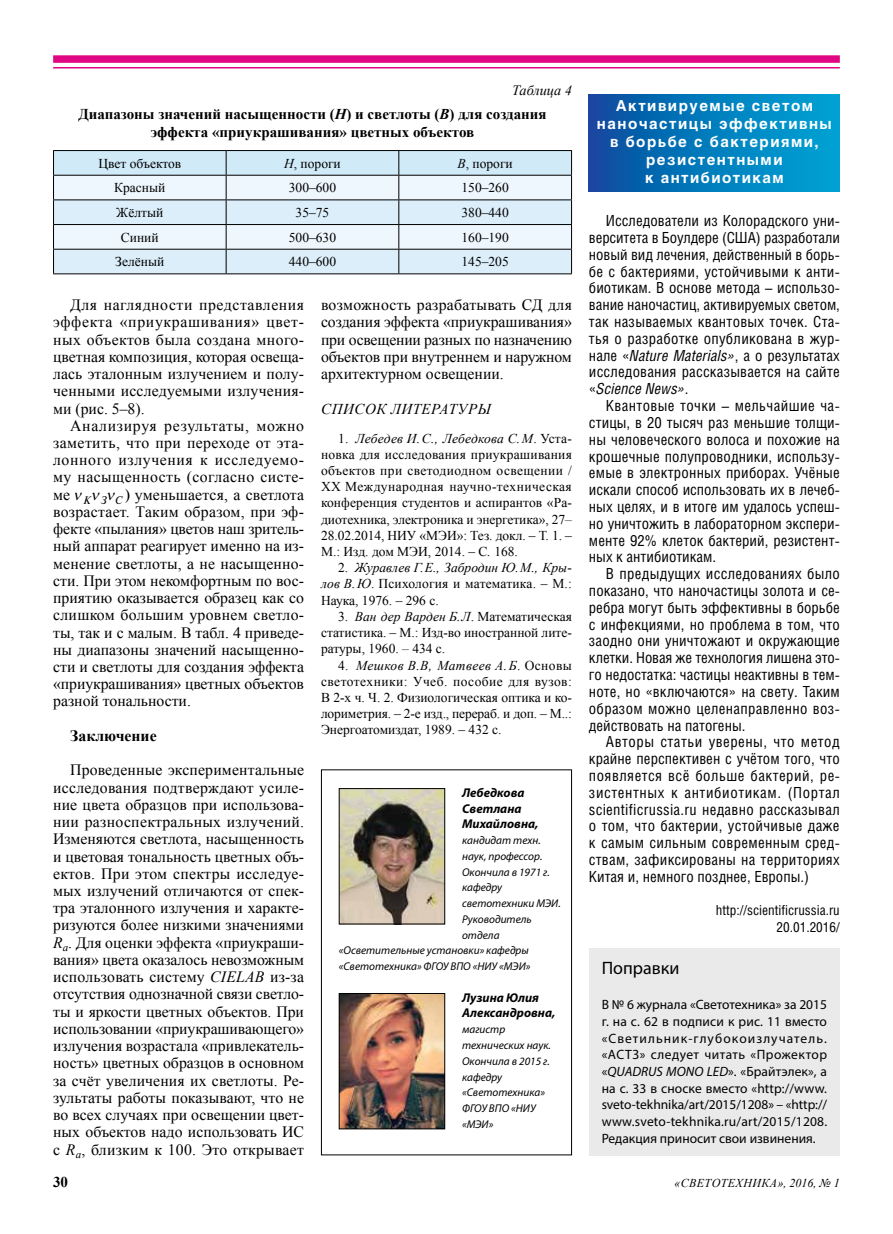
<style>
.page{position:relative;width:893px;height:1234px;background:#fff}
.page>*{position:absolute;margin:0;border:0;box-sizing:border-box;transform-origin:0 0}
.t1{font:18px "Myriad Pro";color:#000}
.t2{font:15.75px/17.2px "Times New Roman";color:#000;text-align:justify}
.t3{font:700 15.75px "Times New Roman";color:#000}
.t4{font:15.3px/16.8px "Helios Cond";letter-spacing:.005em;color:#000;text-align:justify}
.t5{font:700 15px/18px "Times New Roman";color:#000;text-align:center}
.t6{font:700 15px/18px "Helios C";letter-spacing:.1em;color:#fff;text-align:center}
.t7{font:italic 15px "Times New Roman";letter-spacing:.035em;color:#000}
.t8{font:italic 14.25px "Times New Roman";color:#000}
.t9{font:13.8px/16.8px "Helios Cond";color:#000;text-align:right}
.t10{font:13.5px/16.2px "Times New Roman";color:#000;text-align:justify}
.t11{font:13.5px/16.6px "Myriad Pro";color:#000;text-align:justify}
.t12{font:italic 700 12.75px/15.8px "Myriad Pro";color:#000}
.t13{font:italic 12px "Times New Roman";letter-spacing:.035em;color:#000}
.t14{font:italic 11.25px/15.8px "Myriad Pro";color:#000}
.s1{font-style:italic}
.s2{font-family:"Newton C"}
</style>
<div class="page">
<div style="left:53px;top:55px;width:787px;height:8px;background:#e00785"></div>
<hr style="left:53px;top:67px;width:787px;height:1px;background:#e00785">
<div style="left:321px;top:769px;width:251px;height:385px;border:1px solid #000"></div>
<img style="left:341px;top:790px;width:102px;height:132px">
<div style="left:339px;top:788px;width:106px;height:136px;border:1px solid #000"></div>
<img style="left:341px;top:994px;width:102px;height:132px">
<div style="left:339px;top:992px;width:106px;height:136px;border:1px solid #000"></div>
<svg style="left:53px;top:150px;width:519px;height:123px;background:#d4e4ee"></svg>
<hr style="left:53px;top:273px;width:173px;height:1px;background:#000">
<hr style="left:226px;top:273px;width:173px;height:1px;background:#000">
<hr style="left:399px;top:273px;width:173px;height:1px;background:#000">
<svg style="left:589px;top:95px;width:251px;height:96px;background:#027abb"></svg>
<div style="left:589px;top:947px;width:251px;height:207px;background:#eaeaeb"></div>
<p class="t8" style="left:512px;top:80px;width:61px">Таблица 4</p>
<p class="t5" style="left:78px;top:105px;width:470px">Диапазоны значений насыщенности (<span class="s1">H</span>) и светлоты (<span class="s1">B</span>) для создания эффекта «приукрашивания» цветных объектов</p>
<p class="t10" style="left:98px;top:154px;width:84px">Цвет объектов</p>
<p class="t10" style="left:284px;top:154px;width:58px"><span class="s1">Н</span>, пороги</p>
<p class="t10" style="left:458px;top:154px;width:57px"><span class="s1">В</span>, пороги</p>
<p class="t10" style="left:114px;top:179px;width:53px">Красный</p>
<p class="t10" style="left:289px;top:179px;width:49px">300–600</p>
<p class="t10" style="left:462px;top:179px;width:49px">150–260</p>
<p class="t10" style="left:116px;top:204px;width:49px">Жёлтый</p>
<p class="t10" style="left:296px;top:204px;width:35px">35–75</p>
<p class="t10" style="left:462px;top:204px;width:49px">380–440</p>
<p class="t10" style="left:121px;top:228px;width:39px">Синий</p>
<p class="t10" style="left:289px;top:228px;width:49px">500–630</p>
<p class="t10" style="left:462px;top:228px;width:49px">160–190</p>
<p class="t10" style="left:115px;top:253px;width:51px">Зелёный</p>
<p class="t10" style="left:289px;top:253px;width:49px">440–600</p>
<p class="t10" style="left:462px;top:253px;width:49px">145–205</p>
<p class="t2" style="left:53px;top:296px;width:252px;text-indent:17px">Для наглядности представления эффекта «приукрашивания» цвет&shy;ных объектов была создана много&shy;цветная композиция, которая освеща&shy;лась эталонным излучением и полу&shy;ченными исследуемыми излучения&shy;ми (рис. 5–8).</p>
<p class="t2" style="left:53px;top:416px;width:252px;text-indent:17px">Анализируя результаты, можно заметить, что при переходе от эта&shy;лонного излучения к исследуемо&shy;му насыщенность (согласно систе&shy;ме <sub>К</sub> <sub>З</sub> <sub>С</sub> <span class="s2">)</span> уменьшается, а светлота возрастает. Таким образом, при эф&shy;фекте «пылания» цветов наш зритель&shy;ный аппарат реагирует именно на из&shy;менение светлоты, а не насыщенно&shy;сти. При этом некомфортным по вос&shy;приятию оказывается образец как со слишком большим уровнем светло&shy;ты, так и с малым. В табл. 4 приведе&shy;ны диапазоны значений насыщенно&shy;сти и светлоты для создания эффекта «приукрашивания» цветных объектов разной тональности.</p>
<p class="t3" style="left:70px;top:724px;width:88px">Заключение</p>
<p class="t2" style="left:53px;top:760px;width:252px;text-indent:17px">Проведенные экспериментальные исследования подтверждают усиле&shy;ние цвета образцов при использова&shy;нии разноспектральных излучений.<br>Изменяются светлота, насыщенность и цветовая тональность цветных объ&shy;ектов. При этом спектры исследуе&shy;мых излучений отличаются от спек&shy;тра эталонного излучения и характе&shy;ризуются более низкими значениями <span class="s1">R</span><sub>a</sub>. Для оценки эффекта «приукраши&shy;вания» цвета оказалось невозможным использовать систему <span class="s1">CIELAB</span> из-за отсутствия однозначной связи светло&shy;ты и яркости цветных объектов. При использовании «приукрашивающего» излучения возрастала «привлекатель&shy;ность» цветных образцов в основном за счёт увеличения их светлоты. Ре&shy;зультаты работы показывают, что не во всех случаях при освещении цвет&shy;ных объектов надо использовать ИС с <span class="s1">R</span><sub>a</sub>, близким к 100. Это открывает</p>
<p class="t2" style="left:321px;top:296px;width:252px">возможность разрабатывать СД для создания эффекта «приукрашивания» при освещении разных по назначению объектов при внутреннем и наружном архитектурном освещении.</p>
<p class="t7" style="left:321px;top:398px;width:171px">СПИСОК ЛИТЕРАТУРЫ</p>
<p class="t10" style="left:321px;top:429px;width:252px;text-indent:17px">1. <span class="s1">Лебедев И. С., Лебедкова С. М</span>. Уста&shy;новка для исследования приукрашивания объектов при светодиодном освещении / ХХ Международная научно-техническая конференция студентов и аспирантов «Ра&shy;диотехника, электроника и энергетика», 27<span class="s1">– </span>28.02.2014, НИУ «МЭИ»: Тез. докл. – Т. 1. – М.: Изд. дом МЭИ, 2014. – С<span class="s1">.</span> 168.</p>
<p class="t10" style="left:321px;top:559px;width:252px;text-indent:17px">2. <span class="s1">Журавлев Г. Е., Забродин Ю. М., Кры‑ лов В. Ю</span>. Психология и математика. – М.:<br>Наука, 1976. – 296 с.</p>
<p class="t10" style="left:321px;top:607px;width:252px;text-indent:17px">3. <span class="s1">Ван дер Варден Б. Л</span>. Математическая статистика. – М.: Изд-во иностранной лите&shy;ратуры, 1960. <span class="s1">–</span> 434 с.</p>
<p class="t10" style="left:321px;top:656px;width:252px;text-indent:17px">4. <span class="s1">Мешков В.В, Матвеев А. Б</span>. Основы светотехники: Учеб. пособие для вузов:<br>В 2-х ч. Ч. 2. Физиологическая оптика и ко&shy;лориметрия. – 2-е изд., перераб. и доп. – М..:<br>Энергоатомиздат, 1989. – 432 с.</p>
<p class="t12" style="left:462px;top:784px;width:78px">Лебедкова<br>Светлана<br>Михайловна,</p>
<p class="t14" style="left:462px;top:832px;width:80px">кандидат техн.</p>
<p class="t14" style="left:462px;top:847px;width:82px">наук, профессор.</p>
<p class="t14" style="left:462px;top:863px;width:89px">Окончила в 1971 г.</p>
<p class="t14" style="left:462px;top:879px;width:42px">кафедру</p>
<p class="t14" style="left:462px;top:895px;width:100px">светотехники МЭИ.</p>
<p class="t14" style="left:462px;top:910px;width:71px">Руководитель</p>
<p class="t14" style="left:462px;top:926px;width:39px">отдела</p>
<p class="t14" style="left:339px;top:942px;width:192px">«Осветительные установки» кафедры</p>
<p class="t14" style="left:339px;top:958px;width:193px">«Светотехника» ФГОУ ВПО «НИУ «МЭИ»</p>
<p class="t12" style="left:462px;top:988px;width:95px">Лузина Юлия<br>Александровна,</p>
<p class="t14" style="left:462px;top:1021px;width:90px">магистр технических наук.<br>Окончила в 2015 г. кафедру «Светотехника»<br>ФГОУ ВПО «НИУ «МЭИ»</p>
<p class="t6" style="left:597px;top:96px;width:236px">Активируемые светом наночастицы эффективны в борьбе с бактериями, резистентными<br>к антибиотикам</p>
<p class="t4" style="left:589px;top:212px;width:252px;text-indent:17px">Исследователи из Колорадского уни&shy;верситета в Боулдере (США) разработали новый вид лечения, действенный в борь&shy;бе с бактериями, устойчивыми к анти&shy;биотикам. В основе метода – использо&shy;вание наночастиц, активируемых светом, так называемых квантовых точек. Ста&shy;тья о разработке опубликована в жур&shy;нале «<span class="s1">Nature Materials»</span>, а о результатах исследования рассказывается на сайте «<span class="s1">Science News»</span>.</p>
<p class="t4" style="left:589px;top:397px;width:252px;text-indent:17px">Квантовые точки – мельчайшие ча&shy;стицы, в 20 тысяч раз меньшие толщи&shy;ны человеческого волоса и похожие на крошечные полупроводники, использу&shy;емые в электронных приборах. Учёные искали способ использовать их в лечеб&shy;ных целях, и в итоге им удалось успеш&shy;но уничтожить в лабораторном экспери&shy;менте 92% клеток бактерий, резистент&shy;ных к антибиотикам.</p>
<p class="t4" style="left:589px;top:565px;width:253px;text-indent:17px">В предыдущих исследованиях было показано, что наночастицы золота и се&shy;ребра могут быть эффективны в борьбе с инфекциями, но проблема в том, что заодно они уничтожают и окружающие клетки. Новая же технология лишена это&shy;го недостатка: частицы неактивны в тем&shy;ноте, но «включаются» на свету. Таким образом можно целенаправленно воз&shy;действовать на патогены.</p>
<p class="t4" style="left:589px;top:733px;width:252px;text-indent:17px">Авторы статьи уверены, что метод крайне перспективен с учётом того, что появляется всё больше бактерий, ре&shy;зистентных к антибиотикам. (Портал scientificrussia.ru недавно рассказывал о том, что бактерии, устойчивые даже к самым сильным современным сред&shy;ствам, зафиксированы на территориях Китая и, немного позднее, Европы.)</p>
<p class="t9" style="left:716px;top:901px;width:126px">http://scientificrussia.ru<br>20.01.2016/</p>
<p class="t1" style="left:602px;top:956px;width:79px">Поправки</p>
<p class="t11" style="left:602px;top:995px;width:227px">В № 6 журнала «Светотехника» за 2015 г. на с. 62 в подписи к рис. 11 вместо «Светильник-глубокоизлучатель. «АСТЗ» следует читать «Прожектор «<span class="s1">QUADRUS MONO LED</span>». «Брайтэлек», а на с. 33 в сноске вместо «http://www. sveto-tekhnika/art/2015/1208» – «http:// www.sveto-tekhnika.ru/art/2015/1208.<br>Редакция приносит свои извинения.</p>
<p class="t5" style="left:53px;top:1172px;width:16px">30</p>
<p class="t13" style="left:674px;top:1174px;width:167px">«СВЕТОТЕХНИКА», 2016, № 1</p>
</div>
